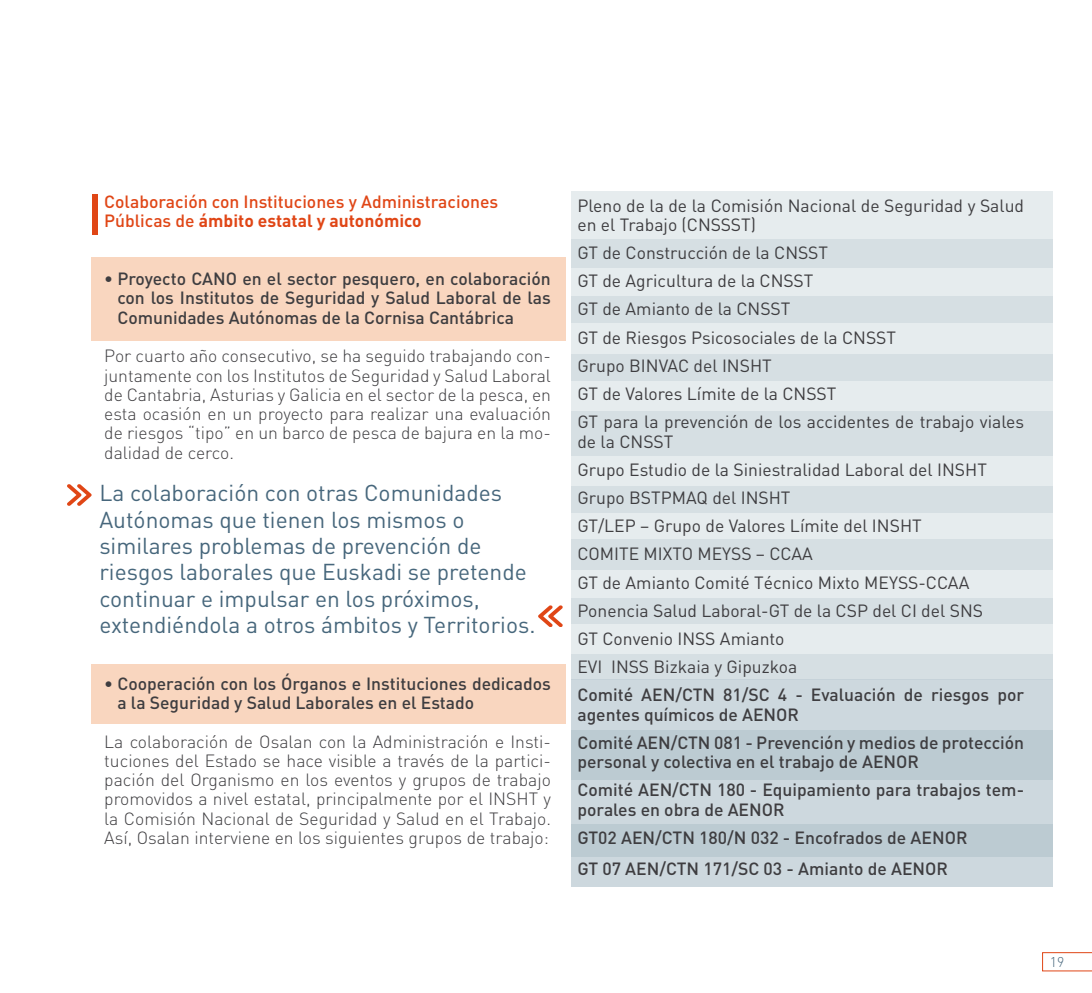
<style>
.page{position:relative;width:1092px;height:993px;background:#fff}
.page>*{position:absolute;margin:0;border:0;box-sizing:border-box;transform-origin:0 0}
.t1{font:22.75px/26.2px "DIN";color:#47677c}
.t2{font:300 17.5px/19.2px "DIN";color:#3e3d40;text-align:justify}
.t3{font:17.5px/28.2px "DIN";color:#3e3d40}
.t4{font:500 17.5px/19.2px "DIN";color:#3e3d40}
.t5{font:500 17.5px/19.2px "DIN";color:#e04616}
.t6{font:300 14px "DIN";color:#47677c}
.s1{font-weight:700}
</style>
<div class="page">
<div style="left:570px;top:191px;width:482px;height:695px;background:#e6ecee"></div>
<div style="left:570px;top:239px;width:482px;height:29px;background:#d6dfe3"></div>
<div style="left:570px;top:296px;width:482px;height:26px;background:#d6dfe3"></div>
<div style="left:570px;top:354px;width:482px;height:26px;background:#d6dfe3"></div>
<div style="left:570px;top:410px;width:482px;height:45px;background:#d6dfe3"></div>
<div style="left:570px;top:485px;width:482px;height:27px;background:#d6dfe3"></div>
<div style="left:570px;top:539px;width:482px;height:30px;background:#d6dfe3"></div>
<div style="left:570px;top:597px;width:482px;height:26px;background:#d6dfe3"></div>
<div style="left:570px;top:654px;width:482px;height:25px;background:#d6dfe3"></div>
<div style="left:570px;top:679px;width:482px;height:207px;background:#cdd8de"></div>
<div style="left:92px;top:257px;width:474px;height:83px;background:#f9d6bf"></div>
<div style="left:92px;top:663px;width:474px;height:60px;background:#f9d6bf"></div>
<svg style="left:1042px;top:952px;width:49px;height:18px"></svg>
<div style="left:92px;top:193px;width:5px;height:41px;background:#e04616"></div>
<svg style="left:67px;top:484px;width:25px;height:21px"></svg>
<svg style="left:538px;top:605px;width:25px;height:22px"></svg>
<div style="left:570px;top:729px;width:482px;height:50px;background:#bac9d1"></div>
<div style="left:570px;top:823px;width:482px;height:33px;background:#bac9d1"></div>
<p class="t5" style="left:104px;top:191px;width:395px">Colaboración con Instituciones y Administraciones<br>Públicas de <span class="s1">ámbito estatal y autonómico</span></p>
<p class="t4" style="left:117px;top:268px;width:435px;text-align:justify;text-indent:-13px">• Proyecto CANO en el sector pesquero, en colaboración con los Institutos de Seguridad y Salud Laboral de las Comunidades Autónomas de la Cornisa Cantábrica</p>
<p class="t2" style="left:104px;top:346px;width:448px">Por cuarto año consecutivo, se ha seguido trabajando con&shy;juntamente con los Institutos de Seguridad y Salud Laboral de Cantabria, Asturias y Galicia en el sector de la pesca, en esta ocasión en un proyecto para realizar una evaluación de riesgos “tipo” en un barco de pesca de bajura en la mo&shy;dalidad de cerco.</p>
<p class="t1" style="left:99px;top:479px;width:437px">La colaboración con otras Comunidades Autónomas que tienen los mismos o similares problemas de prevención de riesgos laborales que Euskadi se pretende continuar e impulsar en los próximos, extendiéndola a otros ámbitos y Territorios.</p>
<p class="t4" style="left:117px;top:673px;width:435px;text-indent:-13px">• Cooperación con los Órganos e Instituciones dedicados a la Seguridad y Salud Laborales en el Estado</p>
<p class="t2" style="left:104px;top:731px;width:448px">La colaboración de Osalan con la Administración e Insti&shy;tuciones del Estado se hace visible a través de la partici&shy;pación del Organismo en los eventos y grupos de trabajo promovidos a nivel estatal, principalmente por el INSHT y la Comisión Nacional de Seguridad y Salud en el Trabajo.<br>Así, Osalan interviene en los siguientes grupos de trabajo:</p>
<p class="t3" style="left:577px;top:195px;width:448px;line-height:19.2px">Pleno de la de la Comisión Nacional de Seguridad y Salud en el Trabajo (CNSSST)</p>
<p class="t3" style="left:577px;top:238px;width:448px">GT de Construcción de la CNSST<br>GT de Agricultura de la CNSST<br>GT de Amianto de la CNSST<br>GT de Riesgos Psicosociales de la CNSST<br>Grupo BINVAC del INSHT<br>GT de Valores Límite de la CNSST<br>GT para la prevención de los accidentes de trabajo viales</p>
<p class="t3" style="left:577px;top:426px;width:411px">de la CNSST<br>Grupo Estudio de la Siniestralidad Laboral del INSHT Grupo BSTPMAQ del INSHT<br>GT/LEP – Grupo de Valores Límite del INSHT COMITE MIXTO MEYSS – CCAA<br>GT de Amianto Comité Técnico Mixto MEYSS-CCAA Ponencia Salud Laboral-GT de la CSP del CI del SNS GT Convenio INSS Amianto<br>EVI INSS Bizkaia y Gipuzkoa</p>
<p class="t4" style="left:577px;top:684px;width:448px">Comité AEN/CTN 81/SC 4 - Evaluación de riesgos por agentes químicos de AENOR</p>
<p class="t4" style="left:577px;top:732px;width:448px">Comité AEN/CTN 081 - Prevención y medios de protección personal y colectiva en el trabajo de AENOR</p>
<p class="t4" style="left:577px;top:779px;width:448px">Comité AEN/CTN 180 - Equipamiento para trabajos tem&shy;porales en obra de AENOR</p>
<p class="t4" style="left:577px;top:820px;width:391px;line-height:31.7px">GT02 AEN/CTN 180/N 032 - Encofrados de AENOR<br>GT 07 AEN/CTN 171/SC 03 - Amianto de AENOR</p>
<p class="t6" style="left:1049px;top:952px;width:16px">19</p>
</div>
